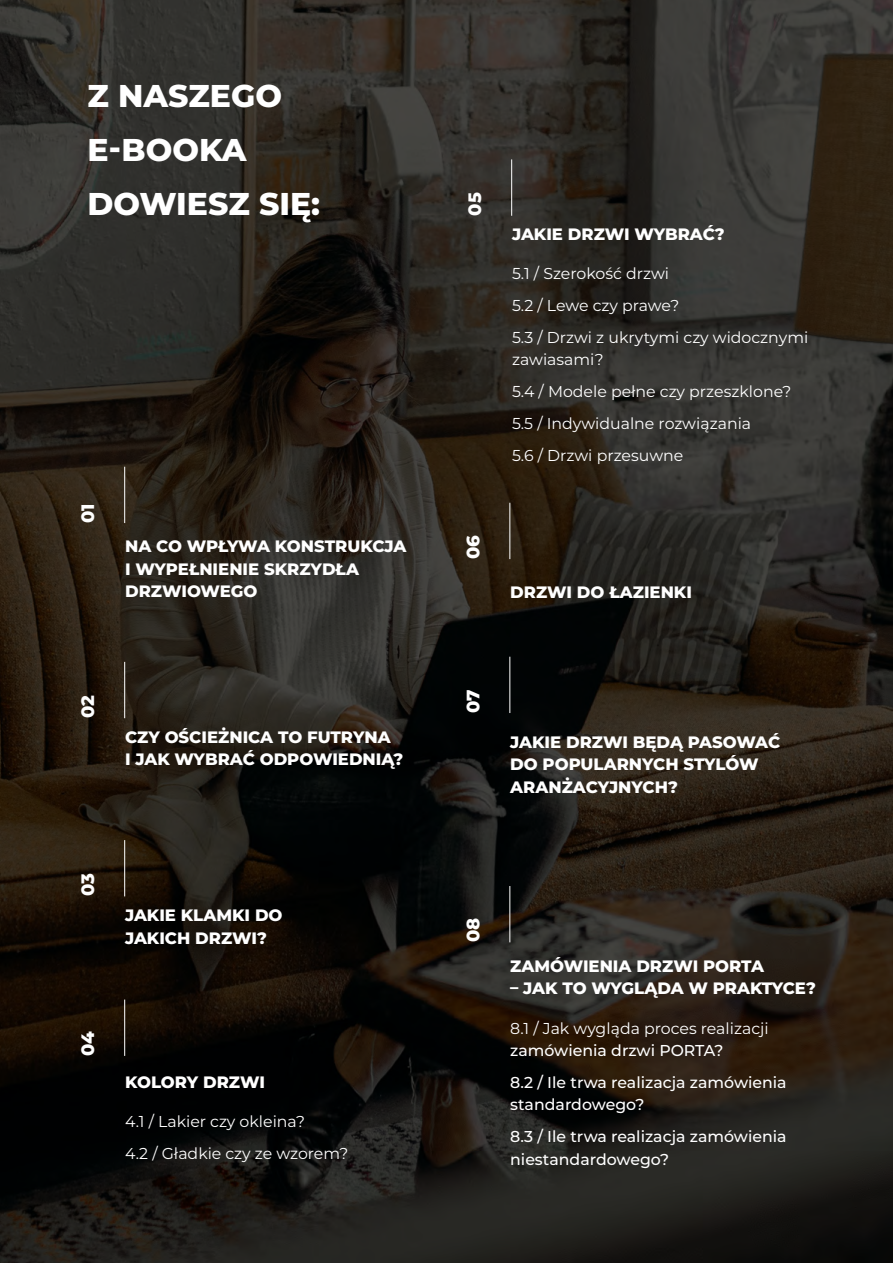
<style>
.page{position:relative;width:893px;height:1263px;background:#fff}
.page>*{position:absolute;margin:0;border:0;box-sizing:border-box;transform-origin:0 0}
.t1{font:800 31.5px/53.8px "Montserrat";color:#fff}
.t2{font:800 18px "Montserrat";color:#fff}
.t3{font:800 16.5px/22.5px "Montserrat";color:#fff}
.t4{font:15.75px/31.8px "Montserrat";color:#fff}
.t5{font:500 15.75px/31.8px "Montserrat";color:#fff}
</style>
<div class="page">
<img style="left:0;top:0;width:893px;height:1263px">
<hr style="left:124px;top:467px;width:1px;height:56px;background:#fff">
<hr style="left:509px;top:503px;width:1px;height:56px;background:#fff">
<hr style="left:509px;top:657px;width:1px;height:56px;background:#fff">
<hr style="left:509px;top:886px;width:1px;height:56px;background:#fff">
<hr style="left:124px;top:662px;width:1px;height:56px;background:#fff">
<hr style="left:124px;top:840px;width:1px;height:56px;background:#fff">
<hr style="left:124px;top:999px;width:1px;height:57px;background:#fff">
<hr style="left:511px;top:159px;width:1px;height:57px;background:#fff">
<h1 class="t1" style="left:87px;top:67px;width:234px">Z NASZEGO<br>E-BOOKA<br>DOWIESZ SIĘ:</h1>
<p class="t2" style="left:75px;top:523px;width:21px;rotate:-90deg">01</p>
<p class="t3" style="left:125px;top:534px;width:283px">NA CO WPŁYWA KONSTRUKCJA<br>I WYPEŁNIENIE SKRZYDŁA<br>DRZWIOWEGO</p>
<p class="t2" style="left:75px;top:718px;width:25px;rotate:-90deg">02</p>
<p class="t3" style="left:125px;top:725px;width:280px">CZY OŚCIEŻNICA TO FUTRYNA<br>I JAK WYBRAĆ ODPOWIEDNIĄ?</p>
<p class="t2" style="left:75px;top:896px;width:25px;rotate:-90deg">03</p>
<p class="t3" style="left:125px;top:903px;width:159px">JAKIE KLAMKI DO<br>JAKICH DRZWI?</p>
<p class="t2" style="left:75px;top:1056px;width:26px;rotate:-90deg">04</p>
<p class="t3" style="left:125px;top:1069px;width:142px">KOLORY DRZWI</p>
<p class="t4" style="left:125px;top:1105px;width:225px">4.1 / Lakier czy okleina?<br>4.2 / Gładkie czy ze wzorem?</p>
<p class="t2" style="left:462px;top:216px;width:25px;rotate:-90deg">05</p>
<p class="t2" style="left:460px;top:559px;width:26px;rotate:-90deg">06</p>
<p class="t3" style="left:512px;top:222px;width:214px">JAKIE DRZWI WYBRAĆ?</p>
<p class="t4" style="left:512px;top:257px;width:298px">5.1 / Szerokość drzwi<br>5.2 / Lewe czy prawe?<br>5.3 / Drzwi z ukrytymi czy widocznymi</p>
<p class="t4" style="left:512px;top:343px;width:281px">zawiasami?<br>5.4 / Modele pełne czy przeszklone?<br>5.5 / Indywidualne rozwiązania<br>5.6 / Drzwi przesuwne</p>
<p class="t3" style="left:510px;top:580px;width:183px">DRZWI DO ŁAZIENKI</p>
<p class="t2" style="left:460px;top:713px;width:25px;rotate:-90deg">07</p>
<p class="t3" style="left:510px;top:729px;width:272px">JAKIE DRZWI BĘDĄ PASOWAĆ<br>DO POPULARNYCH STYLÓW<br>ARANŻACYJNYCH?</p>
<p class="t2" style="left:460px;top:942px;width:26px;rotate:-90deg">08</p>
<p class="t3" style="left:510px;top:953px;width:255px">ZAMÓWIENIA DRZWI PORTA</p>
<p class="t3" style="left:510px;top:976px;width:307px">– JAK TO WYGLĄDA W PRAKTYCE?</p>
<p class="t4" style="left:510px;top:1011px;width:260px">8.1 / Jak wygląda proces realizacji</p>
<p class="t5" style="left:510px;top:1034px;width:278px">zamówienia drzwi PORTA?<br>8.2 / Ile trwa realizacja zamówienia</p>
<p class="t5" style="left:510px;top:1088px;width:278px">standardowego?<br>8.3 / Ile trwa realizacja zamówienia</p>
<p class="t5" style="left:510px;top:1143px;width:161px">niestandardowego?</p>
</div>
